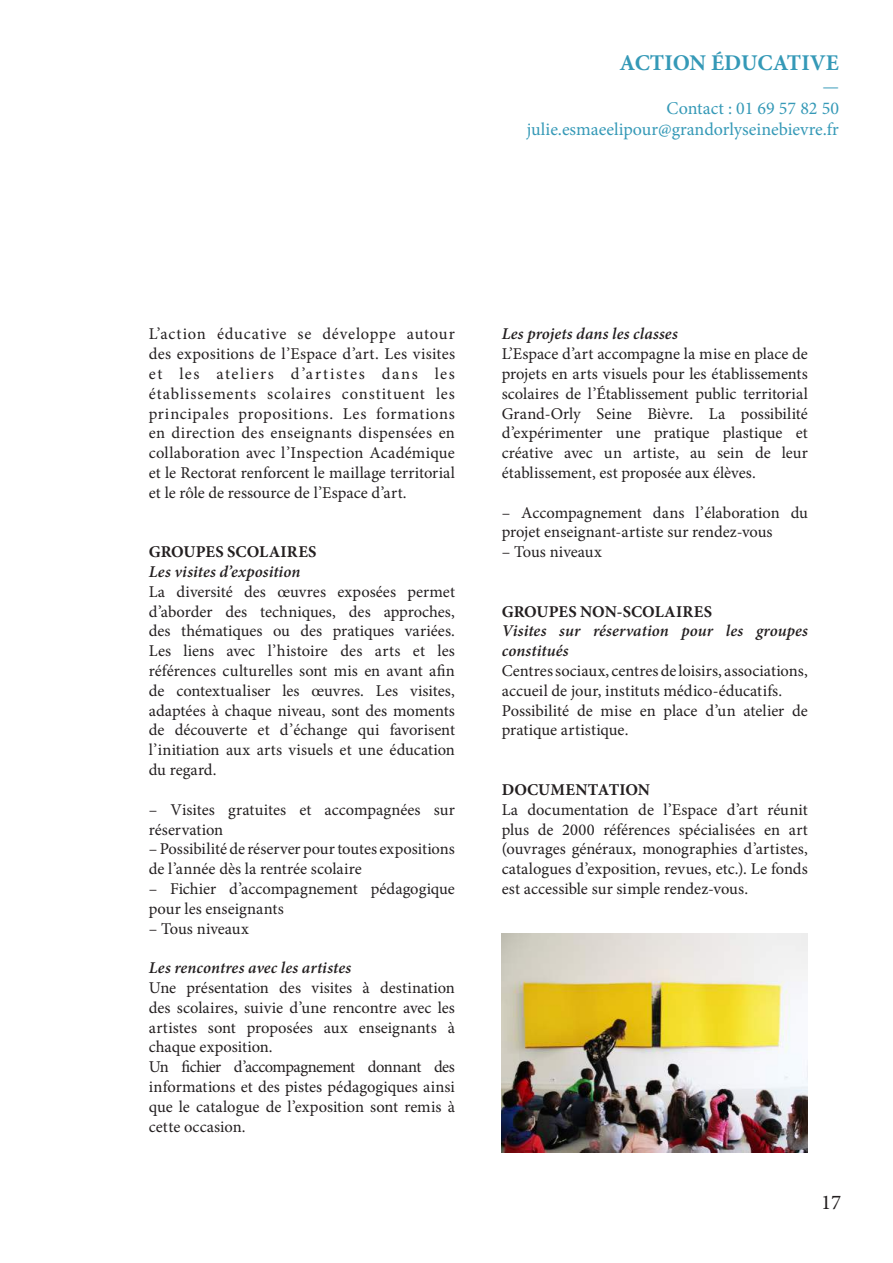
<style>
.page{position:relative;width:893px;height:1263px;background:#fff}
.page>*{position:absolute;margin:0;border:0;box-sizing:border-box;transform-origin:0 0}
.t1{font:700 22.5px "Minion Pro";color:#3599b7}
.t2{font:21px "Minion Pro";color:#231f20}
.t3{font:18px/21.6px "Minion Pro";color:#3599b7;text-align:right}
.t4{font:16.5px/19.8px "Minion Pro";color:#231f20}
.t5{font:italic 600 16.5px/19.8px "Minion Pro";letter-spacing:.005em;color:#231f20}
.t6{font:700 16.5px "Minion Pro";letter-spacing:.005em;color:#231f20}
</style>
<div class="page">
<img style="left:502px;top:933px;width:306px;height:219px">
<h1 class="t1" style="left:619px;top:47px;width:221px">ACTION ÉDUCATIVE</h1>
<p class="t3" style="left:527px;top:75px;width:314px">—<br>Contact : 01 69 57 82 50 julie.esmaeelipour@grandorlyseinebievre.fr</p>
<p class="t4" style="left:149px;top:324px;width:308px;text-align:justify">L’action éducative se développe autour des expositions de l’Espace d’art. Les visites et les ateliers d’artistes dans les établissements scolaires constituent les principales propositions. Les formations en direction des enseignants dispensées en collaboration avec l’Inspection Académique et le Rectorat renforcent le maillage territorial et le rôle de ressource de l’Espace d’art.</p>
<p class="t6" style="left:149px;top:540px;width:169px">GROUPES SCOLAIRES</p>
<p class="t5" style="left:149px;top:562px;width:153px">Les visites d’exposition</p>
<p class="t4" style="left:149px;top:582px;width:308px;text-align:justify">La diversité des œuvres exposées permet d’aborder des techniques, des approches, des thématiques ou des pratiques variées.<br>Les liens avec l’histoire des arts et les références culturelles sont mis en avant afin de contextualiser les œuvres. Les visites, adaptées à chaque niveau, sont des moments de découverte et d’échange qui favorisent l’initiation aux arts visuels et une éducation du regard.</p>
<p class="t4" style="left:149px;top:800px;width:308px">– Visites gratuites et accompagnées sur réservation</p>
<p class="t4" style="left:149px;top:839px;width:308px">– Possibilité de réserver pour toutes expositions de l’année dès la rentrée scolaire</p>
<p class="t4" style="left:149px;top:879px;width:308px">– Fichier d’accompagnement pédagogique pour les enseignants</p>
<p class="t4" style="left:149px;top:918px;width:102px">– Tous niveaux</p>
<p class="t5" style="left:149px;top:958px;width:204px">Les rencontres avec les artistes</p>
<p class="t4" style="left:149px;top:978px;width:308px">Une présentation des visites à destination des scolaires, suivie d’une rencontre avec les artistes sont proposées aux enseignants à chaque exposition.<br>Un fichier d’accompagnement donnant des informations et des pistes pédagogiques ainsi que le catalogue de l’exposition sont remis à cette occasion.</p>
<p class="t5" style="left:502px;top:324px;width:177px">Les projets dans les classes</p>
<p class="t4" style="left:502px;top:344px;width:308px;text-align:justify">L’Espace d’art accompagne la mise en place de projets en arts visuels pour les établissements scolaires de l’Établissement public territorial Grand-Orly Seine Bièvre. La possibilité d’expérimenter une pratique plastique et créative avec un artiste, au sein de leur établissement, est proposée aux élèves.</p>
<p class="t4" style="left:502px;top:503px;width:308px">– Accompagnement dans l’élaboration du projet enseignant-artiste sur rendez-vous</p>
<p class="t4" style="left:502px;top:542px;width:102px">– Tous niveaux</p>
<p class="t6" style="left:502px;top:600px;width:212px">GROUPES NON-SCOLAIRES</p>
<p class="t5" style="left:502px;top:621px;width:308px">Visites sur réservation pour les groupes constitués</p>
<p class="t4" style="left:502px;top:661px;width:308px">Centres sociaux, centres de loisirs, associations, accueil de jour, instituts médico-éducatifs.<br>Possibilité de mise en place d’un atelier de pratique artistique.</p>
<p class="t6" style="left:502px;top:778px;width:150px">DOCUMENTATION</p>
<p class="t4" style="left:502px;top:800px;width:308px;text-align:justify">La documentation de l’Espace d’art réunit plus de 2000 références spécialisées en art (ouvrages généraux, monographies d’artistes, catalogues d’exposition, revues, etc.). Le fonds est accessible sur simple rendez-vous.</p>
<p class="t2" style="left:821px;top:1188px;width:22px">17</p>
</div>
